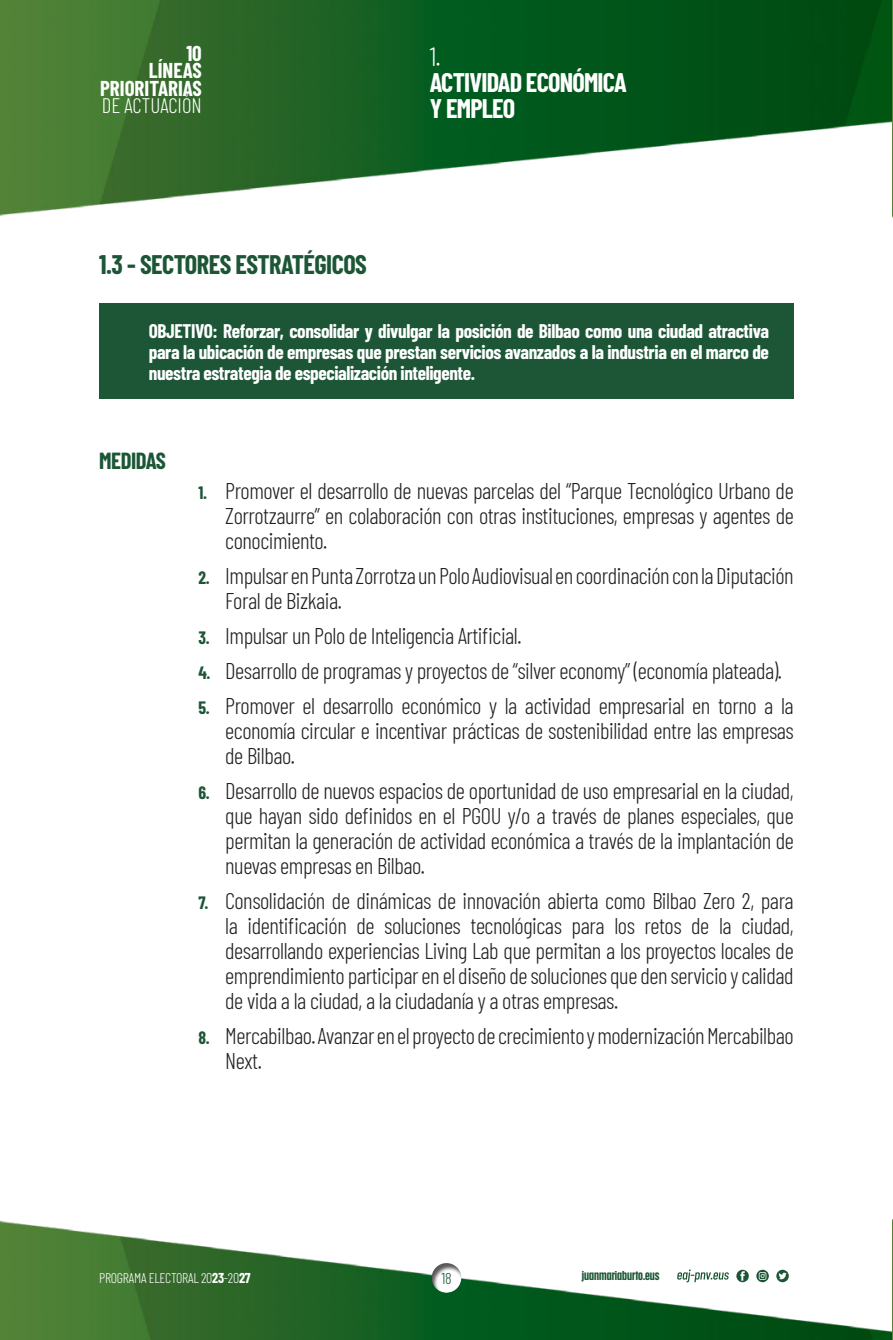
<style>
.page{position:relative;width:893px;height:1340px;background:#fff}
.page>*{position:absolute;margin:0;border:0;box-sizing:border-box;transform-origin:0 0}
.t1{font:700 26.25px/26.2px "Barlow Condensed";letter-spacing:-.03em;color:#fff}
.Estilo_de_titulo_2_1{font:700 26.25px "Barlow Condensed";letter-spacing:-.02em;color:#1c5636}
.t2{font:300 26.25px "Barlow Condensed";color:#fff}
.comun_-_CON_NUMERO{font:300 22.75px/25px "Barlow Condensed";letter-spacing:-.02em;color:#231f20;text-align:justify}
.TIT2{font:700 22.75px "Barlow Condensed";letter-spacing:-.02em;color:#1c5636}
.t3{font:700 21px/17.5px "Barlow Condensed";color:#fff;text-align:right}
.t4{font:300 21px "Barlow Condensed";color:#fff}
.OBJETIVOS{font:700 19.25px/21.2px "Barlow Condensed";letter-spacing:-.02em;color:#fff;text-align:justify}
.t5{font:300 15.75px "Barlow Condensed";color:#1c5636}
.t6{font:300 14px "Barlow Condensed";letter-spacing:-.02em;color:#fff}
.t7{font:700 12.25px "Anguita Sans";color:#1c5636}
.s1{font-weight:700;font-size:17.5px;color:#1c5636}
.s2{font-weight:700}
</style>
<div class="page">
<img style="left:0;top:0;width:893px;height:1339px">
<div style="left:431px;top:1260px;width:33px;height:33px;background:#231f20;opacity:.75"></div>
<svg style="left:736px;top:1269px;width:13px;height:13px"></svg>
<svg style="left:756px;top:1269px;width:13px;height:13px"></svg>
<svg style="left:776px;top:1269px;width:13px;height:13px"></svg>
<svg style="left:677px;top:1269px;width:52px;height:13px"></svg>
<div style="left:99px;top:304px;width:695px;height:95px;background:#1c5636"></div>
<p class="t3" style="left:100px;top:43px;width:103px">10<br>LÍNEAS<br>PRIORITARIAS</p>
<p class="t4" style="left:102px;top:91px;width:101px">DE ACTUACIÓN</p>
<p class="Estilo_de_titulo_2_1" style="left:99px;top:246px;width:269px">1.3 - SECTORES ESTRATÉGICOS</p>
<p class="t2" style="left:430px;top:38px;width:12px">1.</p>
<p class="t1" style="left:430px;top:68px;width:198px">ACTIVIDAD ECONÓMICA<br>Y EMPLEO</p>
<p class="OBJETIVOS" style="left:149px;top:319px;width:622px">OBJETIVO: Reforzar, consolidar y divulgar la posición de Bilbao como una ciudad atractiva para la ubicación de empresas que prestan servicios avanzados a la industria en el marco de nuestra estrategia de especialización inteligente.</p>
<p class="TIT2" style="left:99px;top:445px;width:68px">MEDIDAS</p>
<p class="comun_-_CON_NUMERO" style="left:225px;top:477px;width:570px;text-indent:-27px"><span class="s1">1.</span> Promover el desarrollo de nuevas parcelas del “Parque Tecnológico Urbano de Zorrotzaurre” en colaboración con otras instituciones, empresas y agentes de conocimiento.</p>
<p class="comun_-_CON_NUMERO" style="left:225px;top:562px;width:570px;text-indent:-27px"><span class="s1">2.</span> Impulsar en Punta Zorrotza un Polo Audiovisual en coordinación con la Diputación<br>Foral de Bizkaia.</p>
<p class="comun_-_CON_NUMERO" style="left:198px;top:622px;width:325px"><span class="s1">3.</span> Impulsar un Polo de Inteligencia Artificial.</p>
<p class="comun_-_CON_NUMERO" style="left:198px;top:657px;width:585px"><span class="s1">4.</span> Desarrollo de programas y proyectos de “silver economy” (economía plateada).</p>
<p class="comun_-_CON_NUMERO" style="left:225px;top:692px;width:570px;text-indent:-27px"><span class="s1">5.</span> Promover el desarrollo económico y la actividad empresarial en torno a la economía circular e incentivar prácticas de sostenibilidad entre las empresas de Bilbao.</p>
<p class="comun_-_CON_NUMERO" style="left:225px;top:777px;width:570px;text-indent:-27px"><span class="s1">6.</span> Desarrollo de nuevos espacios de oportunidad de uso empresarial en la ciudad, que hayan sido definidos en el PGOU y/o a través de planes especiales, que permitan la generación de actividad económica a través de la implantación de nuevas empresas en Bilbao.</p>
<p class="comun_-_CON_NUMERO" style="left:225px;top:887px;width:570px;text-indent:-27px"><span class="s1">7.</span> Consolidación de dinámicas de innovación abierta como Bilbao Zero 2, para la identificación de soluciones tecnológicas para los retos de la ciudad, desarrollando experiencias Living Lab que permitan a los proyectos locales de emprendimiento participar en el diseño de soluciones que den servicio y calidad de vida a la ciudad, a la ciudadanía y a otras empresas.</p>
<p class="comun_-_CON_NUMERO" style="left:225px;top:1022px;width:570px;text-indent:-27px"><span class="s1">8.</span> Mercabilbao. Avanzar en el proyecto de crecimiento y modernización Mercabilbao<br>Next.</p>
<p class="t6" style="left:99px;top:1267px;width:153px">PROGRAMA ELECTORAL 20<span class="s2">23</span>-20<span class="s2">27</span></p>
<p class="t5" style="left:441px;top:1267px;width:12px">18</p>
<p class="t7" style="left:582px;top:1268px;width:79px">juanmariaburto.eus</p>
</div>
